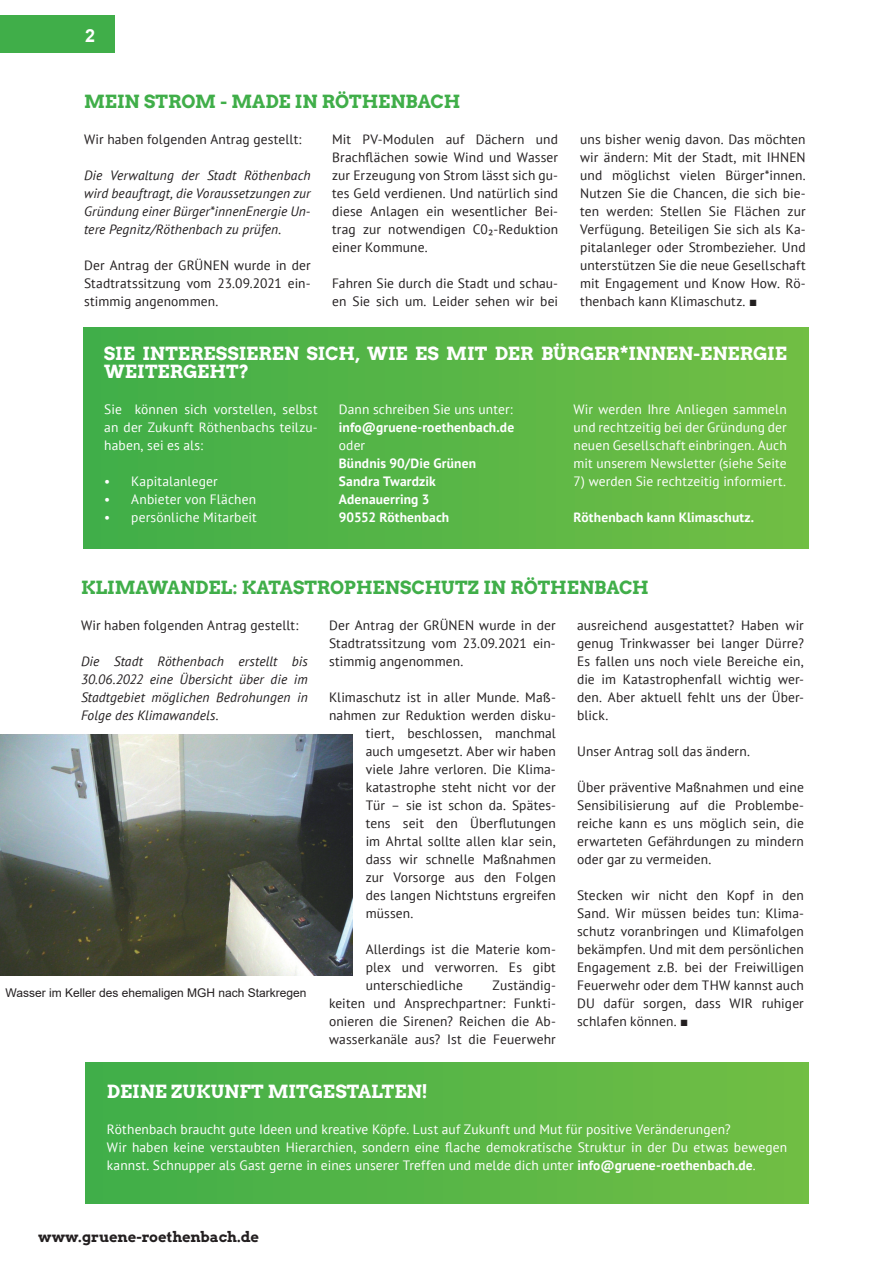
<style>
.page{position:relative;width:893px;height:1263px;background:#fff}
.page>*{position:absolute;margin:0;border:0;box-sizing:border-box;transform-origin:0 0}
.t1{font:18px/18px "Arvo Gr 00 F Cn";color:#fff}
.t2{font:18px "Arvo Gruen";letter-spacing:-.005em;color:#40ae49}
.t3{font:700 18px "Arial";color:#fff}
.t4{font:14.55px "Arvo Gruen";color:#231f20}
.t5{font:13.5px/18px "PT Sans";letter-spacing:.01em;color:#231f20;text-align:justify}
.t6{font:13.5px/18px "PT Sans";letter-spacing:.01em;color:#fff;text-align:justify}
.t7{font:italic 13.5px/18px "PT Sans";letter-spacing:.01em;color:#231f20;text-align:justify}
.t8{font:700 13.5px/18px "PT Sans";letter-spacing:.01em;color:#fff}
.t9{font:12px "Arial";color:#231f20}
.s1{font-family:"Arial";font-weight:900}
.s2{font-weight:700}
</style>
<div class="page">
<div style="left:0;top:16px;width:115px;height:37px;background:#40ae49"></div>
<img style="left:0;top:735px;width:353px;height:240px">
<div style="left:83px;top:328px;width:725px;height:221px;background:linear-gradient(to right,#3fae49,#72be44)"></div>
<div style="left:86px;top:1062px;width:723px;height:141px;background:linear-gradient(to right,#3fae49,#72be44)"></div>
<h1 class="t3" style="left:85px;top:23px;width:12px">2</h1>
<h1 class="t2" style="left:84px;top:89px;width:378px">MEIN STROM - MADE IN RÖTHENBACH</h1>
<p class="t5" style="left:84px;top:130px;width:219px">Wir haben folgenden Antrag gestellt:</p>
<p class="t7" style="left:84px;top:166px;width:228px">Die Verwaltung der Stadt Röthenbach wird beauftragt, die Voraussetzungen zur Gründung einer Bürger*innenEnergie Un&shy;tere Pegnitz/Röthenbach zu prüfen.</p>
<p class="t5" style="left:84px;top:256px;width:228px">Der Antrag der GRÜNEN wurde in der Stadtratssitzung vom 23.09.2021 ein&shy;stimmig angenommen.</p>
<p class="t5" style="left:580px;top:130px;width:227px">uns bisher wenig davon. Das möchten wir ändern: Mit der Stadt, mit IHNEN und möglichst vielen Bürger*innen.<br>Nutzen Sie die Chancen, die sich bie&shy;ten werden: Stellen Sie Flächen zur Verfügung. Beteiligen Sie sich als Ka&shy;pitalanleger oder Strombezieher. Und unterstützen Sie die neue Gesellschaft mit Engagement und Know How. Rö&shy;thenbach kann Klimaschutz. <span class="s1">■</span></p>
<h1 class="t1" style="left:104px;top:344px;width:684px">SIE INTERESSIEREN SICH, WIE ES MIT DER BÜRGER*INNEN-ENERGIE<br>WEITERGEHT?</h1>
<p class="t6" style="left:104px;top:400px;width:215px">Sie können sich vorstellen, selbst an der Zukunft Röthenbachs teilzu&shy;haben, sei es als:</p>
<p class="t6" style="left:104px;top:472px;width:115px">• Kapitalanleger</p>
<p class="t6" style="left:104px;top:490px;width:153px">• Anbieter von Flächen</p>
<p class="t6" style="left:104px;top:508px;width:154px">• persönliche Mitarbeit</p>
<p class="t5" style="left:332px;top:130px;width:227px">Mit PV-Modulen auf Dächern und Brachflächen sowie Wind und Wasser zur Erzeugung von Strom lässt sich gu&shy;tes Geld verdienen. Und natürlich sind diese Anlagen ein wesentlicher Bei&shy;trag zur notwendigen C0₂-Reduktion einer Kommune.</p>
<p class="t5" style="left:332px;top:274px;width:227px">Fahren Sie durch die Stadt und schau&shy;en Sie sich um. Leider sehen wir bei</p>
<p class="t6" style="left:573px;top:400px;width:215px">Wir werden Ihre Anliegen sammeln und rechtzeitig bei der Gründung der neuen Gesellschaft einbringen. Auch mit unserem Newsletter (siehe Seite</p>
<p class="t6" style="left:573px;top:472px;width:214px">7) werden Sie rechtzeitig informiert.</p>
<p class="t8" style="left:573px;top:508px;width:182px">Röthenbach kann Klimaschutz.</p>
<p class="t6" style="left:339px;top:400px;width:176px">Dann schreiben Sie uns unter:</p>
<p class="t8" style="left:339px;top:418px;width:177px">info@gruene-roethenbach.de</p>
<p class="t6" style="left:339px;top:436px;width:28px">oder</p>
<p class="t8" style="left:339px;top:454px;width:139px">Bündnis 90/Die Grünen<br>Sandra Twardzik<br>Adenauerring 3<br>90552 Röthenbach</p>
<h1 class="t2" style="left:81px;top:575px;width:569px">KLIMAWANDEL: KATASTROPHENSCHUTZ IN RÖTHENBACH</h1>
<p class="t5" style="left:81px;top:616px;width:219px">Wir haben folgenden Antrag gestellt:</p>
<p class="t7" style="left:81px;top:652px;width:228px">Die Stadt Röthenbach erstellt bis 30.06.2022 eine Übersicht über die im Stadtgebiet möglichen Bedrohungen in Folge des Klimawandels.</p>
<p class="t5" style="left:329px;top:616px;width:228px">Der Antrag der GRÜNEN wurde in der Stadtratssitzung vom 23.09.2021 ein&shy;stimmig angenommen.</p>
<p class="t5" style="left:329px;top:688px;width:228px">Klimaschutz ist in aller Munde. Maß-</p>
<p class="t5" style="left:329px;top:706px;width:228px">nahmen zur Reduktion werden disku-</p>
<p class="t5" style="left:366px;top:724px;width:192px">tiert, beschlossen, manchmal</p>
<p class="t5" style="left:366px;top:742px;width:192px">auch umgesetzt. Aber wir haben</p>
<p class="t5" style="left:366px;top:760px;width:192px">viele Jahre verloren. Die Klima-</p>
<p class="t5" style="left:366px;top:778px;width:192px">katastrophe steht nicht vor der</p>
<p class="t5" style="left:366px;top:796px;width:192px">Tür – sie ist schon da. Spätes-</p>
<p class="t5" style="left:366px;top:814px;width:192px">tens seit den Überflutungen</p>
<p class="t5" style="left:366px;top:832px;width:192px">im Ahrtal sollte allen klar sein,</p>
<p class="t5" style="left:366px;top:850px;width:192px">dass wir schnelle Maßnahmen</p>
<p class="t5" style="left:366px;top:868px;width:192px">zur Vorsorge aus den Folgen</p>
<p class="t5" style="left:366px;top:886px;width:192px">des langen Nichtstuns ergreifen</p>
<p class="t5" style="left:366px;top:904px;width:49px">müssen.</p>
<p class="t5" style="left:366px;top:940px;width:192px">Allerdings ist die Materie kom&shy;plex und verworren. Es gibt unterschiedliche</p>
<p class="t5" style="left:577px;top:616px;width:228px">ausreichend ausgestattet? Haben wir genug Trinkwasser bei langer Dürre?<br>Es fallen uns noch viele Bereiche ein, die im Katastrophenfall wichtig wer&shy;den. Aber aktuell fehlt uns der Über&shy;blick.</p>
<p class="t5" style="left:577px;top:742px;width:174px">Unser Antrag soll das ändern.</p>
<p class="t5" style="left:577px;top:778px;width:228px">Über präventive Maßnahmen und eine Sensibilisierung auf die Problembe&shy;reiche kann es uns möglich sein, die erwarteten Gefährdungen zu mindern oder gar zu vermeiden.</p>
<p class="t5" style="left:577px;top:886px;width:228px">Stecken wir nicht den Kopf in den Sand. Wir müssen beides tun: Klima&shy;schutz voranbringen und Klimafolgen bekämpfen. Und mit dem persönlichen Engagement z.B. bei der Freiwilligen Feuerwehr oder dem THW kannst auch DU dafür sorgen, dass WIR ruhiger schlafen können. <span class="s1">■</span></p>
<p class="t5" style="left:329px;top:976px;width:228px;text-indent:164px">Zuständig&shy;keiten und Ansprechpartner: Funkti&shy;onieren die Sirenen? Reichen die Ab&shy;wasserkanäle aus? Ist die Feuerwehr</p>
<p class="t9" style="left:5px;top:984px;width:302px">Wasser im Keller des ehemaligen MGH nach Starkregen</p>
<h1 class="t1" style="left:107px;top:1082px;width:322px">DEINE ZUKUNFT MITGESTALTEN!</h1>
<p class="t6" style="left:107px;top:1120px;width:682px;text-align:left">Röthenbach braucht gute Ideen und kreative Köpfe. Lust auf Zukunft und Mut für positive Veränderungen?<br>Wir haben keine verstaubten Hierarchien, sondern eine flache demokratische Struktur in der Du etwas bewegen kannst. Schnupper als Gast gerne in eines unserer Treffen und melde dich unter <span class="s2">info@gruene-roethenbach.de</span>.</p>
<p class="t4" style="left:38px;top:1227px;width:222px">www.gruene-roethenbach.de</p>
</div>
